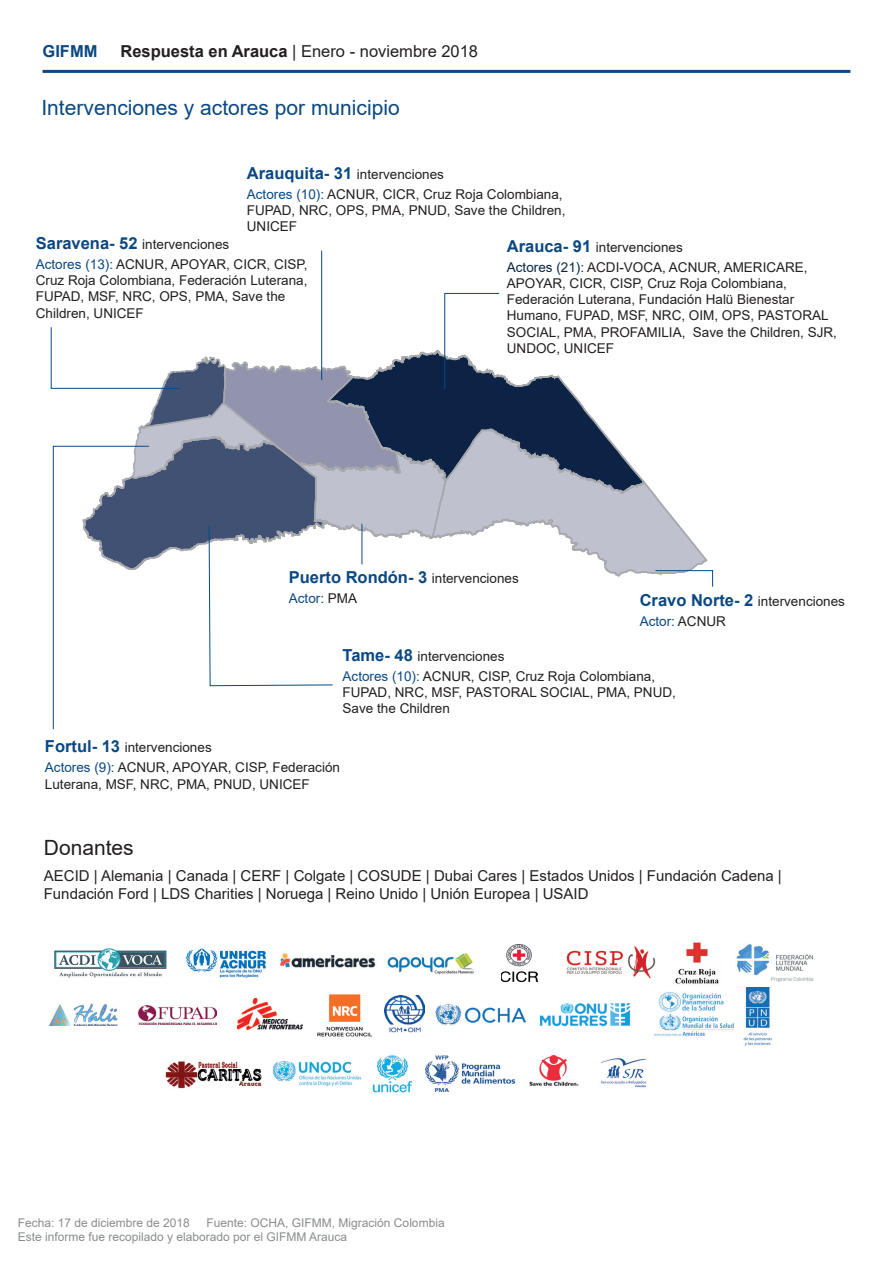
<style>
.page{position:relative;width:893px;height:1263px;background:#fff}
.page>*{position:absolute;margin:0;border:0;box-sizing:border-box;transform-origin:0 0}
.t1{font:21px "Arial";color:#0a4883}
.t2{font:21px "Arial";color:#231f20}
.t3{font:16.5px "Arial";color:#231f20}
.t4{font:700 16.5px "Arial";color:#0a4883}
.t5{font:15px/18px "Arial";color:#231f20}
.t6{font:13.5px/16.2px "Arial";color:#231f20}
.t7{font:13.5px "Arial";color:#0a4883}
.t8{font:12px/14.4px "Arial";color:#898c8d}
.s1{font-weight:700}
.s2{font-weight:700;font-size:16.5px;color:#0a4883}
.s3{color:#0a4883}
.s4{color:#062642}
.s5{font-weight:400;font-size:13.5px;color:#231f20}
.s6{color:#231f20}
</style>
<div class="page">
<svg style="left:50px;top:293px;width:663px;height:437px"></svg>
<hr style="left:321px;top:251px;width:1px;height:129px;background:#0a4883">
<img style="left:501px;top:944px;width:36px;height:37px">
<img style="left:529px;top:1054px;width:50px;height:32px">
<img style="left:736px;top:944px;width:77px;height:38px">
<img style="left:54px;top:948px;width:113px;height:30px">
<img style="left:317px;top:994px;width:55px;height:43px">
<img style="left:601px;top:1058px;width:45px;height:30px">
<img style="left:138px;top:1005px;width:78px;height:19px">
<img style="left:566px;top:945px;width:90px;height:34px">
<img style="left:49px;top:1003px;width:69px;height:23px">
<img style="left:237px;top:998px;width:65px;height:31px">
<img style="left:280px;top:953px;width:96px;height:15px">
<img style="left:165px;top:1061px;width:97px;height:27px">
<img style="left:387px;top:953px;width:87px;height:21px">
<img style="left:675px;top:942px;width:44px;height:42px">
<img style="left:185px;top:948px;width:81px;height:30px">
<img style="left:425px;top:1055px;width:89px;height:37px">
<img style="left:435px;top:1004px;width:91px;height:22px">
<img style="left:372px;top:1055px;width:41px;height:38px">
<img style="left:272px;top:1061px;width:89px;height:25px">
<img style="left:385px;top:996px;width:40px;height:37px">
<img style="left:539px;top:1003px;width:91px;height:23px">
<img style="left:653px;top:992px;width:81px;height:44px">
<img style="left:744px;top:988px;width:28px;height:58px">
<hr style="left:43px;top:70px;width:807px;height:3px;background:#0a4883">
<p class="t4" style="left:43px;top:39px;width:56px">GIFMM</p>
<p class="t3" style="left:120px;top:40px;width:359px"><span class="s1">Respuesta en Arauca</span> | Enero - noviembre 2018</p>
<h1 class="t1" style="left:41px;top:93px;width:360px">Intervenciones y actores por municipio</h1>
<p class="t6" style="left:247px;top:164px;width:317px;line-height:20px"><span class="s2">Arauquita- 31</span> intervenciones<br><span class="s3">Actores (10):</span> ACNUR, CICR, Cruz Roja Colombiana,</p>
<p class="t6" style="left:247px;top:202px;width:320px">FUPAD, NRC, OPS, PMA, PNUD, Save the Children,<br>UNICEF</p>
<p class="t6" style="left:36px;top:234px;width:273px;line-height:20px"><span class="s2">Saravena- 52</span> intervenciones<br><span class="s3">Actores (13):</span> ACNUR, APOYAR, CICR, CISP,</p>
<p class="t6" style="left:36px;top:272px;width:273px">Cruz Roja Colombiana, Federación Luterana,<br>FUPAD, MSF, NRC, OPS, PMA, Save the<br>Children, UNICEF</p>
<p class="t6" style="left:507px;top:237px;width:302px;line-height:20px"><span class="s2">Arauca- 91</span> intervenciones<br><span class="s4">Actores (21):</span> ACDI-VOCA, ACNUR, AMERICARE,</p>
<p class="t6" style="left:507px;top:275px;width:332px">APOYAR, CICR, CISP, Cruz Roja Colombiana, Federación Luterana, Fundación Halü Bienestar Humano, FUPAD, MSF, NRC, OIM, OPS, PASTORAL SOCIAL, PMA, PROFAMILIA, Save the Children, SJR, UNDOC, UNICEF</p>
<p class="t4" style="left:289px;top:566px;width:232px">Puerto Rondón- 3 <span class="s5">intervenciones</span></p>
<p class="t7" style="left:289px;top:589px;width:70px">Actor: <span class="s6">PMA</span></p>
<p class="t6" style="left:640px;top:591px;width:207px;line-height:20px"><span class="s2">Cravo Norte- 2</span> intervenciones<br><span class="s3">Actor:</span> ACNUR</p>
<p class="t6" style="left:343px;top:646px;width:314px;line-height:20px"><span class="s2">Tame- 48</span> intervenciones<br><span class="s3">Actores (10):</span> ACNUR, CISP, Cruz Roja Colombiana,</p>
<p class="t6" style="left:343px;top:684px;width:335px">FUPAD, NRC, MSF, PASTORAL SOCIAL, PMA, PNUD,<br>Save the Children</p>
<p class="t6" style="left:45px;top:737px;width:297px;line-height:20px"><span class="s2">Fortul- 13</span> intervenciones<br><span class="s3">Actores (9):</span> ACNUR, APOYAR, CISP, Federación</p>
<p class="t6" style="left:45px;top:776px;width:266px">Luterana, MSF, NRC, PMA, PNUD, UNICEF</p>
<h1 class="t2" style="left:44px;top:833px;width:91px">Donantes</h1>
<p class="t5" style="left:44px;top:867px;width:739px">AECID | Alemania | Canada | CERF | Colgate | COSUDE | Dubai Cares | Estados Unidos | Fundación Cadena |<br>Fundación Ford | LDS Charities | Noruega | Reino Unido | Unión Europea | USAID</p>
<p class="t8" style="left:18px;top:1215px;width:428px;text-indent:189px">Fuente: OCHA, GIFMM, Migración Colombia<br>Este informe fue recopilado y elaborado por el GIFMM Arauca</p>
<p class="t8" style="left:18px;top:1215px;width:174px">Fecha: 17 de diciembre de 2018</p>
</div>
